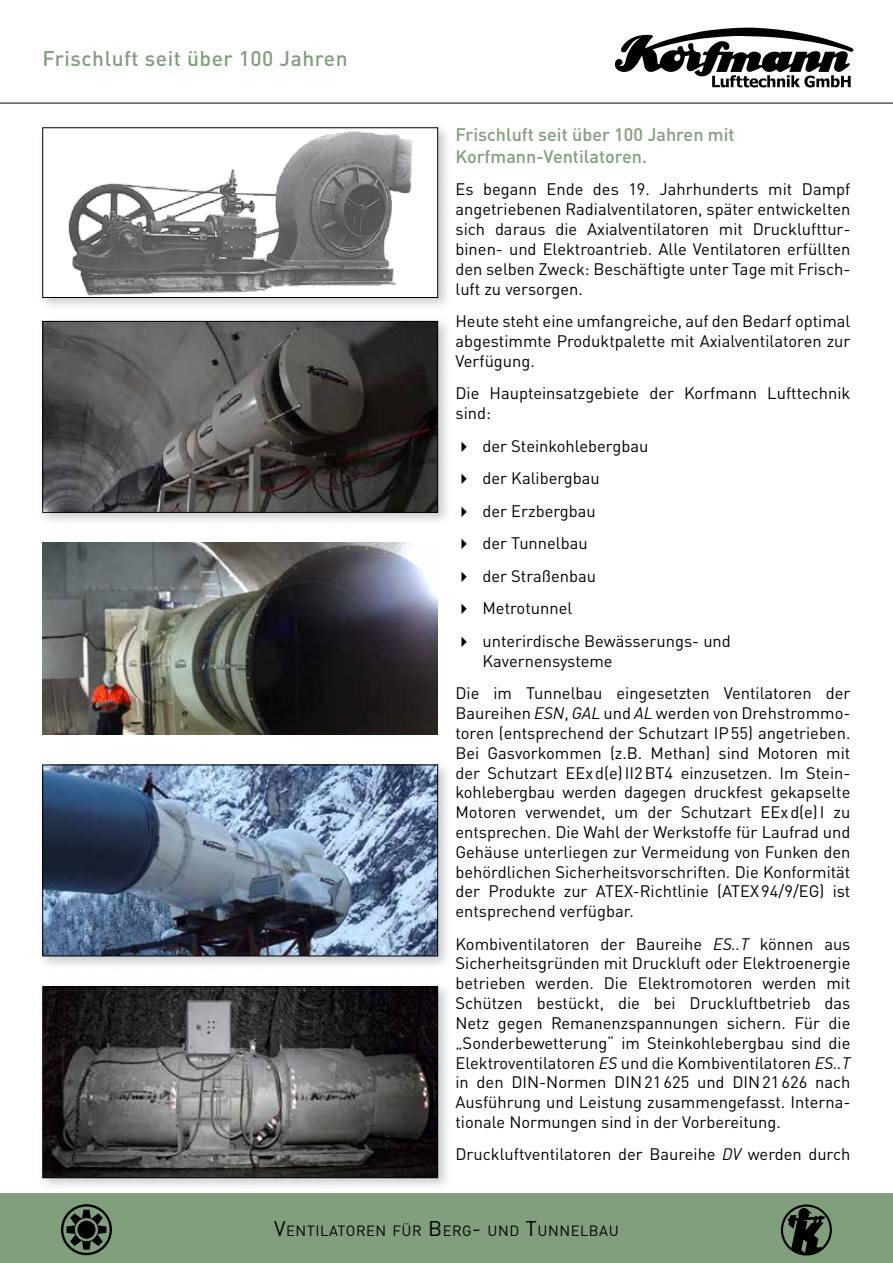
<style>
.page{position:relative;width:893px;height:1263px;background:#fff}
.page>*{position:absolute;margin:0;border:0;box-sizing:border-box;transform-origin:0 0}
.t1{font:500 21px "DIN Pro";letter-spacing:.025em;color:#819f7d}
.t2{font:500 18px/21.6px "DIN Pro";color:#819f7d}
.t3{font:16.5px/19.8px "DIN Pro";color:#000;text-align:justify}
.t4{font:14.7px "DIN Pro";letter-spacing:.035em;color:#000}
.s1{font-style:italic}
.s2{font-size:21px}
</style>
<div class="page">
<div style="left:0;top:1193px;width:893px;height:70px;background:#819f7d"></div>
<svg style="left:614px;top:28px;width:240px;height:59px"></svg>
<hr style="left:0;top:103px;width:893px;height:1px;background:#000">
<svg style="left:61px;top:1204px;width:51px;height:51px"></svg>
<svg style="left:781px;top:1204px;width:51px;height:51px"></svg>
<div style="left:38px;top:123px;width:414px;height:189px;background:#b8babc;opacity:.75"></div>
<div style="left:43px;top:128px;width:395px;height:169px;background:#fff"></div>
<img style="left:68px;top:131px;width:345px;height:165px">
<div style="left:43px;top:128px;width:395px;height:170px;border:1px solid #000"></div>
<div style="left:38px;top:981px;width:414px;height:211px;background:#b8babc;opacity:.75"></div>
<img style="left:45px;top:988px;width:391px;height:188px">
<div style="left:43px;top:986px;width:395px;height:192px;border:1px solid #000"></div>
<div style="left:38px;top:316px;width:414px;height:210px;background:#b8babc;opacity:.75"></div>
<img style="left:45px;top:323px;width:391px;height:188px">
<div style="left:43px;top:321px;width:395px;height:192px;border:1px solid #000"></div>
<div style="left:38px;top:760px;width:414px;height:210px;background:#b8babc;opacity:.75"></div>
<img style="left:45px;top:767px;width:391px;height:187px">
<div style="left:43px;top:765px;width:395px;height:191px;border:1px solid #000"></div>
<img style="left:43px;top:543px;width:394px;height:191px">
<p class="t1" style="left:43px;top:41px;width:307px">Frischluft seit über 100 Jahren</p>
<p class="t2" style="left:455px;top:122px;width:281px">Frischluft seit über 100 Jahren mit<br>Korfmann-Ventilatoren.</p>
<p class="t3" style="left:455px;top:178px;width:396px">Es begann Ende des 19. Jahrhunderts mit Dampf angetriebenen Radialventilatoren, später entwickelten sich daraus die Axialventilatoren mit Drucklufttur&shy;binen- und Elektroantrieb. Alle Ventilatoren erfüllten den selben Zweck: Beschäftigte unter Tage mit Frisch&shy;luft zu versorgen.</p>
<p class="t3" style="left:455px;top:310px;width:396px">Heute steht eine umfangreiche, auf den Bedarf optimal abgestimmte Produktpalette mit Axialventilatoren zur Verfügung.</p>
<p class="t3" style="left:455px;top:382px;width:396px">Die Haupteinsatzgebiete der Korfmann Lufttechnik sind:</p>
<p class="t3" style="left:482px;top:428px;width:250px;line-height:32.5px;text-align:left">der Steinkohlebergbau<br>der Kalibergbau<br>der Erzbergbau<br>der Tunnelbau<br>der Straßenbau<br>Metrotunnel<br>unterirdische Bewässerungs- und</p>
<p class="t3" style="left:455px;top:643px;width:396px;line-height:32.5px;text-indent:27px">Kavernensysteme<br>Die im Tunnelbau eingesetzten Ventilatoren der</p>
<p class="t3" style="left:455px;top:702px;width:396px">Baureihen <span class="s1">ESN</span>, <span class="s1">GAL</span> und <span class="s1">AL</span> werden von Drehstrommo&shy;toren (entsprechend der Schutzart IP55) angetrieben.<br>Bei Gasvorkommen (z.B. Methan) sind Motoren mit der Schutzart EExd(e)II2BT4 einzusetzen. Im Stein&shy;kohlebergbau werden dagegen druckfest gekapselte Motoren verwendet, um der Schutzart EExd(e)I zu entsprechen. Die Wahl der Werkstoffe für Laufrad und Gehäuse unterliegen zur Vermeidung von Funken den behördlichen Sicherheitsvorschriften. Die Konformität der Produkte zur ATEX-Richtlinie (ATEX94/9/EG) ist entsprechend verfügbar.</p>
<p class="t3" style="left:455px;top:932px;width:396px">Kombiventilatoren der Baureihe <span class="s1">ES..T</span> können aus Sicherheitsgründen mit Druckluft oder Elektroenergie betrieben werden. Die Elektromotoren werden mit Schützen bestückt, die bei Druckluftbetrieb das Netz gegen Remanenzspannungen sichern. Für die „Sonderbewetterung“ im Steinkohlebergbau sind die Elektroventilatoren <span class="s1">ES</span> und die Kombiventilatoren <span class="s1">ES..T </span>in den DIN-Normen DIN21625 und DIN21626 nach Ausführung und Leistung zusammengefasst. Interna&shy;tionale Normungen sind in der Vorbereitung.</p>
<p class="t3" style="left:455px;top:1143px;width:396px">Druckluftventilatoren der Baureihe <span class="s1">DV</span> werden durch</p>
<p class="t4" style="left:274px;top:1218px;width:346px"><span class="s2">V</span>ENTILATOREN FÜR <span class="s2">B</span>ERG<span class="s2">-</span> UND <span class="s2">T</span>UNNELBAU</p>
</div>
